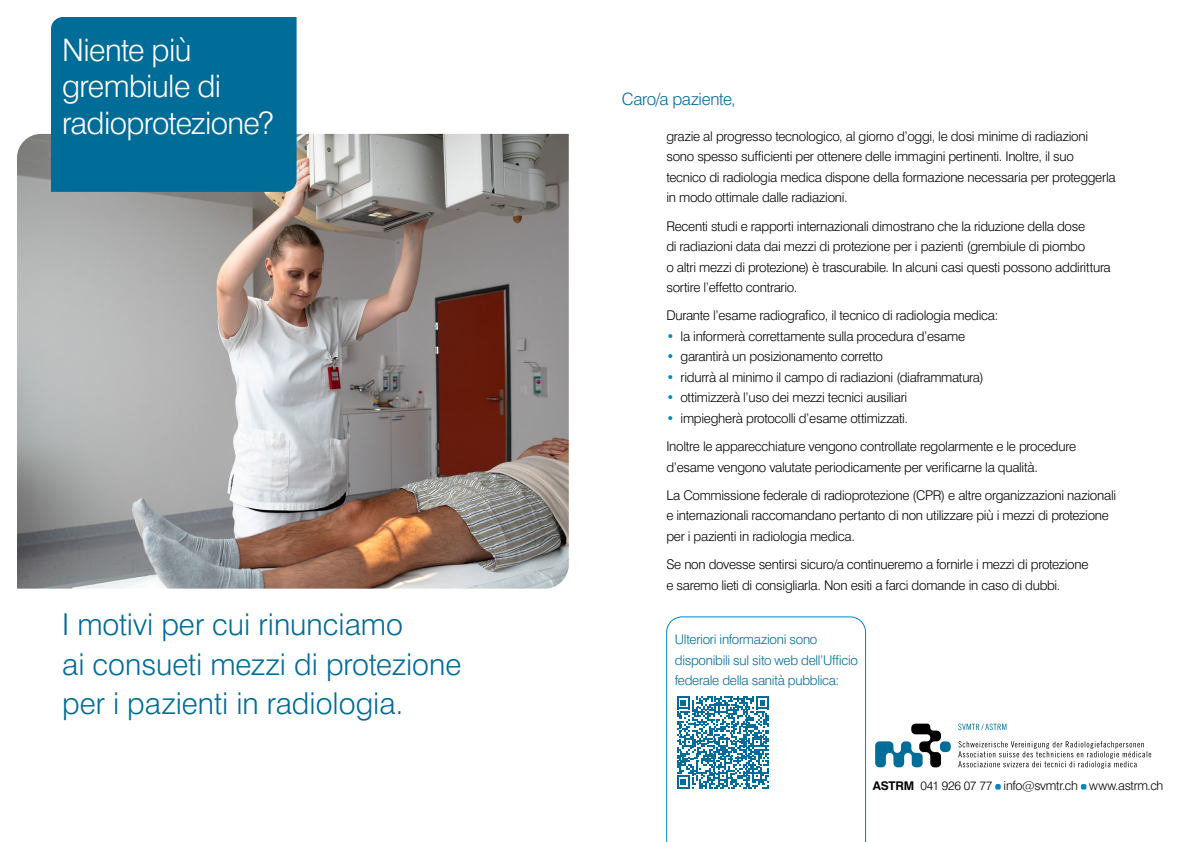
<style>
.page{position:relative;width:1191px;height:842px;background:#fff}
.page>*{position:absolute;margin:0;border:0;box-sizing:border-box;transform-origin:0 0}
.t1{font:300 31px/36.7px "Swiss 721 BT";letter-spacing:-.02em;color:#fff}
.t2{font:300 30.2px/39.5px "Swiss 721 BT";color:#006c98}
.t3{font:300 16.9px "Swiss 721 BT";letter-spacing:-.02em;color:#006c98}
.t4{font:300 13.4px/20.4px "Swiss 721 BT";letter-spacing:-.02em;color:#000}
.t5{font:300 13.4px/20.4px "Swiss 721 BT";letter-spacing:-.02em;color:#006c98}
.t6{font:300 12.7px "Swiss 721 BT";letter-spacing:-.02em;color:#000}
.s1{color:#0087c0}
.s2{font-weight:700;font-size:12px}
.s3{font-size:12.4px}
</style>
<div class="page">
<img style="left:17px;top:134px;width:552px;height:455px">
<div style="left:51px;top:17px;width:245px;height:175px;background:#006c98"></div>
<svg style="left:666px;top:617px;width:200px;height:225px"></svg>
<svg style="left:677px;top:696px;width:92px;height:93px"></svg>
<svg style="left:958px;top:741px;width:193px;height:28px"></svg>
<svg style="left:958px;top:724px;width:48px;height:6px"></svg>
<div style="left:940px;top:741px;width:10px;height:11px;background:#006c98;border-radius:4px"></div>
<svg style="left:875px;top:724px;width:66px;height:43px"></svg>
<svg style="left:995px;top:784px;width:5px;height:6px"></svg>
<svg style="left:1080px;top:784px;width:6px;height:6px"></svg>
<h1 class="t1" style="left:62px;top:31px;width:213px">Niente più grembiule di radioprotezione?</h1>
<h2 class="t2" style="left:62px;top:604px;width:401px">I motivi per cui rinunciamo<br>ai consueti mezzi di protezione per i pazienti in radiologia.</h2>
<p class="t3" style="left:622px;top:89px;width:115px">Caro/a paziente,</p>
<p class="t4" style="left:666px;top:126px;width:451px">grazie al progresso tecnologico, al giorno d’oggi, le dosi minime di radiazioni sono spesso sufficienti per ottenere delle immagini pertinenti. Inoltre, il suo tecnico di radiologia medica dispone della formazione necessaria per proteggerla in modo ottimale dalle radiazioni.</p>
<p class="t4" style="left:666px;top:216px;width:446px">Recenti studi e rapporti internazionali dimostrano che la riduzione della dose<br>di radiazioni data dai mezzi di protezione per i pazienti (grembiule di piombo<br>o altri mezzi di protezione) è trascurabile. In alcuni casi questi possono addirittura sortire l’effetto contrario.</p>
<p class="t4" style="left:666px;top:305px;width:334px">Durante l’esame radiografico, il tecnico di radiologia medica:</p>
<p class="t4" style="left:666px;top:326px;width:300px"><span class="s1">•</span> la informerà correttamente sulla procedura d’esame</p>
<p class="t4" style="left:666px;top:346px;width:218px"><span class="s1">•</span> garantirà un posizionamento corretto</p>
<p class="t4" style="left:666px;top:367px;width:319px"><span class="s1">•</span> ridurrà al minimo il campo di radiazioni (diaframmatura)</p>
<p class="t4" style="left:666px;top:387px;width:242px"><span class="s1">•</span> ottimizzerà l’uso dei mezzi tecnici ausiliari</p>
<p class="t4" style="left:666px;top:404px;width:411px;line-height:28.4px"><span class="s1">•</span> impiegherà protocolli d’esame ottimizzati.<br>Inoltre le apparecchiature vengono controllate regolarmente e le procedure</p>
<p class="t4" style="left:666px;top:452px;width:451px;line-height:28.4px">d’esame vengono valutate periodicamente per verificarne la qualità.<br>La Commissione federale di radioprotezione (CPR) e altre organizzazioni nazionali</p>
<p class="t4" style="left:666px;top:505px;width:444px">e internazionali raccomandano pertanto di non utilizzare più i mezzi di protezione per i pazienti in radiologia medica.</p>
<p class="t4" style="left:666px;top:554px;width:424px">Se non dovesse sentirsi sicuro/a continueremo a fornirle i mezzi di protezione e saremo lieti di consigliarla. Non esiti a farci domande in caso di dubbi.</p>
<p class="t5" style="left:675px;top:629px;width:185px">Ulteriori informazioni sono disponibili sul sito web dell’Ufficio federale della sanità pubblica:</p>
<p class="t6" style="left:872px;top:777px;width:292px"><span class="s2">ASTRM</span> <span class="s3">041 926 07 77</span> info@svmtr.ch www.astrm.ch</p>
</div>
